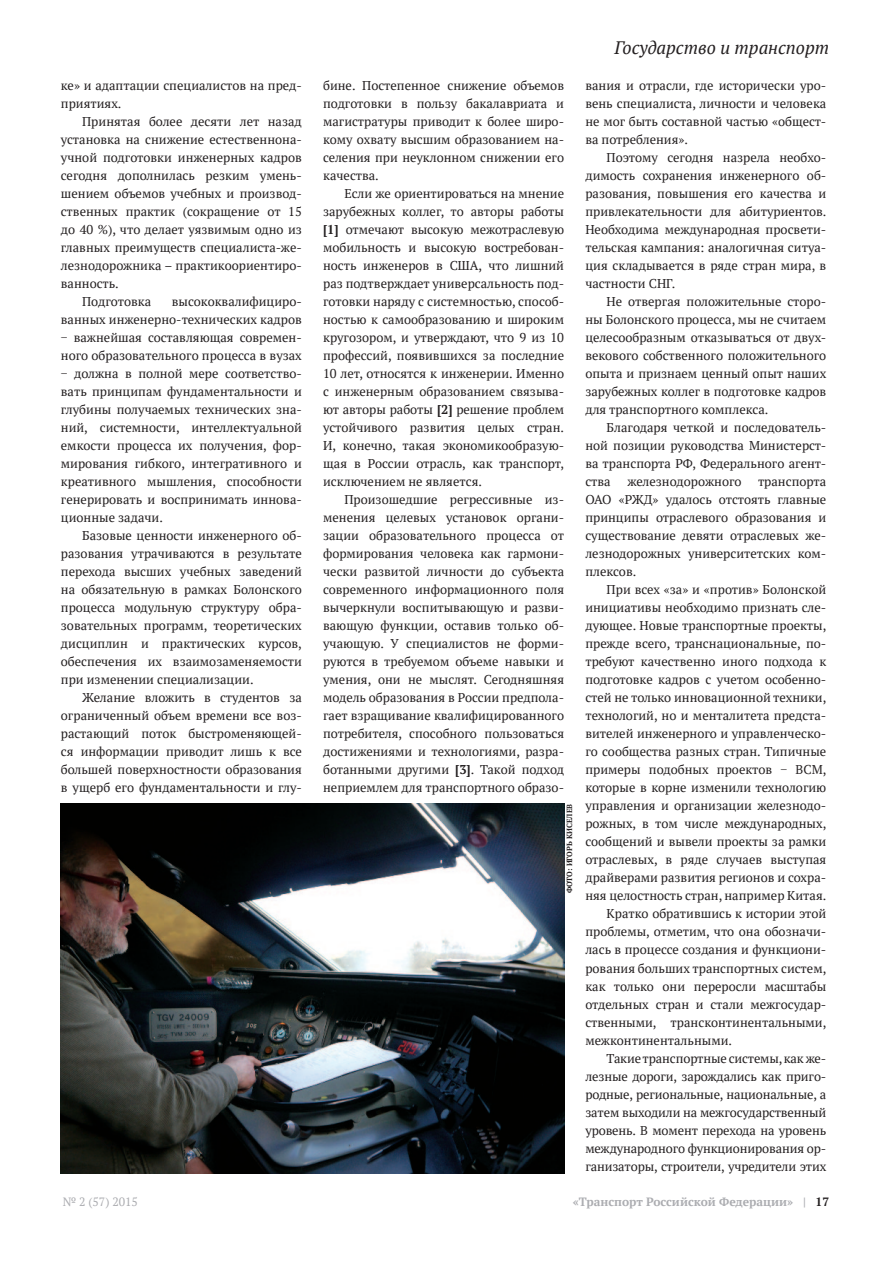
<style>
.page{position:relative;width:893px;height:1263px;background:#fff}
.page>*{position:absolute;margin:0;border:0;box-sizing:border-box;transform-origin:0 0}
.t1{font:italic 18px "PT Serif";color:#231f20}
.t2{font:12.75px/18px "PT Serif";color:#231f20;text-align:justify}
.t3{font:700 12px "PT Serif";color:#acadb1}
.t4{font:12px "PT Serif";color:#acadb1}
.t5{font:700 7.5px "PT Serif";color:#231f20}
.s1{font-weight:700}
.s2{color:#231f20}
</style>
<div class="page">
<img style="left:61px;top:803px;width:503px;height:370px">
<p class="t2" style="left:61px;top:76px;width:242px">ке» и адаптации специалистов на пред&shy;приятиях.</p>
<p class="t2" style="left:82px;top:112px;width:221px">Принятая более десяти лет назад</p>
<p class="t2" style="left:61px;top:130px;width:242px">установка на снижение естественнона-</p>
<p class="t2" style="left:61px;top:148px;width:242px">учной подготовки инженерных кадров</p>
<p class="t2" style="left:61px;top:166px;width:242px">сегодня дополнилась резким умень-</p>
<p class="t2" style="left:61px;top:184px;width:242px">шением объемов учебных и производ-</p>
<p class="t2" style="left:61px;top:202px;width:242px">ственных практик (сокращение от 15</p>
<p class="t2" style="left:61px;top:220px;width:242px">до 40 %), что делает уязвимым одно из</p>
<p class="t2" style="left:61px;top:238px;width:242px">главных преимуществ специалиста-же-</p>
<p class="t2" style="left:61px;top:256px;width:242px">лезнодорожника – практикоориентиро-</p>
<p class="t2" style="left:61px;top:274px;width:59px">ванность.</p>
<p class="t2" style="left:82px;top:292px;width:70px">Подготовка</p>
<p class="t2" style="left:61px;top:292px;width:242px;text-indent:111px">высококвалифициро&shy;ванных инженерно-технических кадров − важнейшая составляющая современ&shy;ного образовательного процесса в вузах − должна в полной мере соответство&shy;вать принципам фундаментальности и глубины получаемых технических зна&shy;ний, системности, интеллектуальной емкости процесса их получения, фор&shy;мирования гибкого, интегративного и креативного мышления, способности генерировать и воспринимать иннова&shy;ционные задачи.</p>
<p class="t2" style="left:61px;top:526px;width:242px;text-indent:21px">Базовые ценности инженерного об&shy;разования утрачиваются в результате перехода высших учебных заведений на обязательную в рамках Болонского процесса модульную структуру обра&shy;зовательных программ, теоретических дисциплин и практических курсов, обеспечения их взаимозаменяемости при изменении специализации.</p>
<p class="t2" style="left:61px;top:688px;width:242px;text-indent:21px">Желание вложить в студентов за ограниченный объем времени все воз&shy;растающий поток быстроменяющей&shy;ся информации приводит лишь к все большей поверхностности образования в ущерб его фундаментальности и глу-</p>
<p class="t2" style="left:323px;top:76px;width:242px">бине. Постепенное снижение объемов подготовки в пользу бакалавриата и магистратуры приводит к более широ&shy;кому охвату высшим образованием на&shy;селения при неуклонном снижении его качества.</p>
<p class="t2" style="left:323px;top:184px;width:242px;text-indent:21px">Если же ориентироваться на мнение зарубежных коллег, то авторы работы <span class="s1">[1]</span> отмечают высокую межотраслевую мобильность и высокую востребован&shy;ность инженеров в США, что лишний раз подтверждает универсальность под&shy;готовки наряду с системностью, способ&shy;ностью к самообразованию и широким кругозором, и утверждают, что 9 из 10 профессий, появившихся за последние 10 лет, относятся к инженерии. Именно с инженерным образованием связыва&shy;ют авторы работы <span class="s1">[2]</span> решение проблем устойчивого развития целых стран.<br>И, конечно, такая экономикообразую&shy;щая в России отрасль, как транспорт, исключением не является.</p>
<p class="t2" style="left:323px;top:491px;width:242px;text-indent:21px">Произошедшие регрессивные из&shy;менения целевых установок органи&shy;зации образовательного процесса от формирования человека как гармони&shy;чески развитой личности до субъекта современного информационного поля вычеркнули воспитывающую и разви&shy;вающую функции, оставив только об&shy;учающую. У специалистов не форми&shy;руются в требуемом объеме навыки и умения, они не мыслят. Сегодняшняя модель образования в России предпола&shy;гает взращивание квалифицированного потребителя, способного пользоваться достижениями и технологиями, разра&shy;ботанными другими <span class="s1">[3]</span>. Такой подход неприемлем для транспортного образо-</p>
<p class="t5" style="left:564px;top:893px;width:91px;rotate:-90deg">ФОТО: ИГОРЬ КИСЕЛЕВ</p>
<h1 class="t1" style="left:614px;top:36px;width:216px">Государство и транспорт</h1>
<p class="t2" style="left:585px;top:77px;width:242px">вания и отрасли, где исторически уро&shy;вень специалиста, личности и человека не мог быть составной частью «общест&shy;ва потребления».</p>
<p class="t2" style="left:585px;top:149px;width:242px;text-indent:21px">Поэтому сегодня назрела необхо&shy;димость сохранения инженерного об&shy;разования, повышения его качества и привлекательности для абитуриентов.<br>Необходима международная просвети&shy;тельская кампания: аналогичная ситуа&shy;ция складывается в ряде стран мира, в частности СНГ.</p>
<p class="t2" style="left:585px;top:293px;width:242px;text-indent:21px">Не отвергая положительные сторо&shy;ны Болонского процесса, мы не считаем целесообразным отказываться от двух&shy;векового собственного положительного опыта и признаем ценный опыт наших зарубежных коллег в подготовке кадров для транспортного комплекса.</p>
<p class="t2" style="left:585px;top:419px;width:242px;text-indent:21px">Благодаря четкой и последователь&shy;ной позиции руководства Министерст&shy;ва транспорта РФ, Федерального агент&shy;ства</p>
<p class="t2" style="left:585px;top:473px;width:242px;text-indent:173px">транспорта ОАО «РЖД» удалось отстоять главные принципы отраслевого образования и существование девяти отраслевых же&shy;лезнодорожных университетских ком&shy;плексов.</p>
<p class="t2" style="left:607px;top:581px;width:221px">При всех «за» и «против» Болонской</p>
<p class="t2" style="left:585px;top:599px;width:242px">инициативы необходимо признать сле-</p>
<p class="t2" style="left:585px;top:617px;width:242px">дующее. Новые транспортные проекты,</p>
<p class="t2" style="left:585px;top:635px;width:242px">прежде всего, транснациональные, по-</p>
<p class="t2" style="left:585px;top:653px;width:242px">требуют качественно иного подхода к</p>
<p class="t2" style="left:585px;top:671px;width:242px">подготовке кадров с учетом особенно-</p>
<p class="t2" style="left:585px;top:689px;width:242px">стей не только инновационной техники,</p>
<p class="t2" style="left:585px;top:707px;width:242px">технологий, но и менталитета предста-</p>
<p class="t2" style="left:585px;top:725px;width:242px">вителей инженерного и управленческо-</p>
<p class="t2" style="left:585px;top:743px;width:242px">го сообщества разных стран. Типичные</p>
<p class="t2" style="left:585px;top:761px;width:242px">примеры подобных проектов − ВСМ,</p>
<p class="t2" style="left:585px;top:779px;width:242px">которые в корне изменили технологию</p>
<p class="t2" style="left:585px;top:797px;width:242px">управления и организации железнодо-</p>
<p class="t2" style="left:585px;top:815px;width:242px">рожных, в том числе международных,</p>
<p class="t2" style="left:585px;top:833px;width:242px">сообщений и вывели проекты за рамки</p>
<p class="t2" style="left:585px;top:851px;width:242px">отраслевых, в ряде случаев выступая</p>
<p class="t2" style="left:585px;top:869px;width:242px">драйверами развития регионов и сохра-</p>
<p class="t2" style="left:585px;top:887px;width:242px">няя целостность стран, например Китая.</p>
<p class="t2" style="left:607px;top:905px;width:221px">Кратко обратившись к истории этой</p>
<p class="t2" style="left:585px;top:923px;width:242px">проблемы, отметим, что она обозначи-</p>
<p class="t2" style="left:585px;top:941px;width:242px">лась в процессе создания и функциони-</p>
<p class="t2" style="left:585px;top:959px;width:242px">рования больших транспортных систем,</p>
<p class="t2" style="left:585px;top:977px;width:242px">как только они переросли масштабы</p>
<p class="t2" style="left:585px;top:995px;width:242px">отдельных стран и стали межгосудар-</p>
<p class="t2" style="left:585px;top:1013px;width:242px">ственными, трансконтинентальными,</p>
<p class="t2" style="left:585px;top:1031px;width:148px">межконтинентальными.</p>
<p class="t2" style="left:607px;top:1049px;width:221px">Такие транспортные системы, как же-</p>
<p class="t2" style="left:585px;top:1067px;width:242px">лезные дороги, зарождались как приго-</p>
<p class="t2" style="left:585px;top:1085px;width:242px">родные, региональные, национальные, а</p>
<p class="t2" style="left:585px;top:1103px;width:242px">затем выходили на межгосударственный</p>
<p class="t2" style="left:585px;top:1121px;width:242px">уровень. В момент перехода на уровень</p>
<p class="t2" style="left:585px;top:1139px;width:242px">международного функционирования ор-</p>
<p class="t2" style="left:585px;top:1157px;width:242px">ганизаторы, строители, учредители этих</p>
<p class="t2" style="left:627px;top:473px;width:116px">железнодорожного</p>
<p class="t4" style="left:63px;top:1194px;width:77px">№ 2 (57) 2015</p>
<p class="t3" style="left:573px;top:1194px;width:258px">«Транспорт Российской Федерации» | <span class="s2">17</span></p>
</div>
